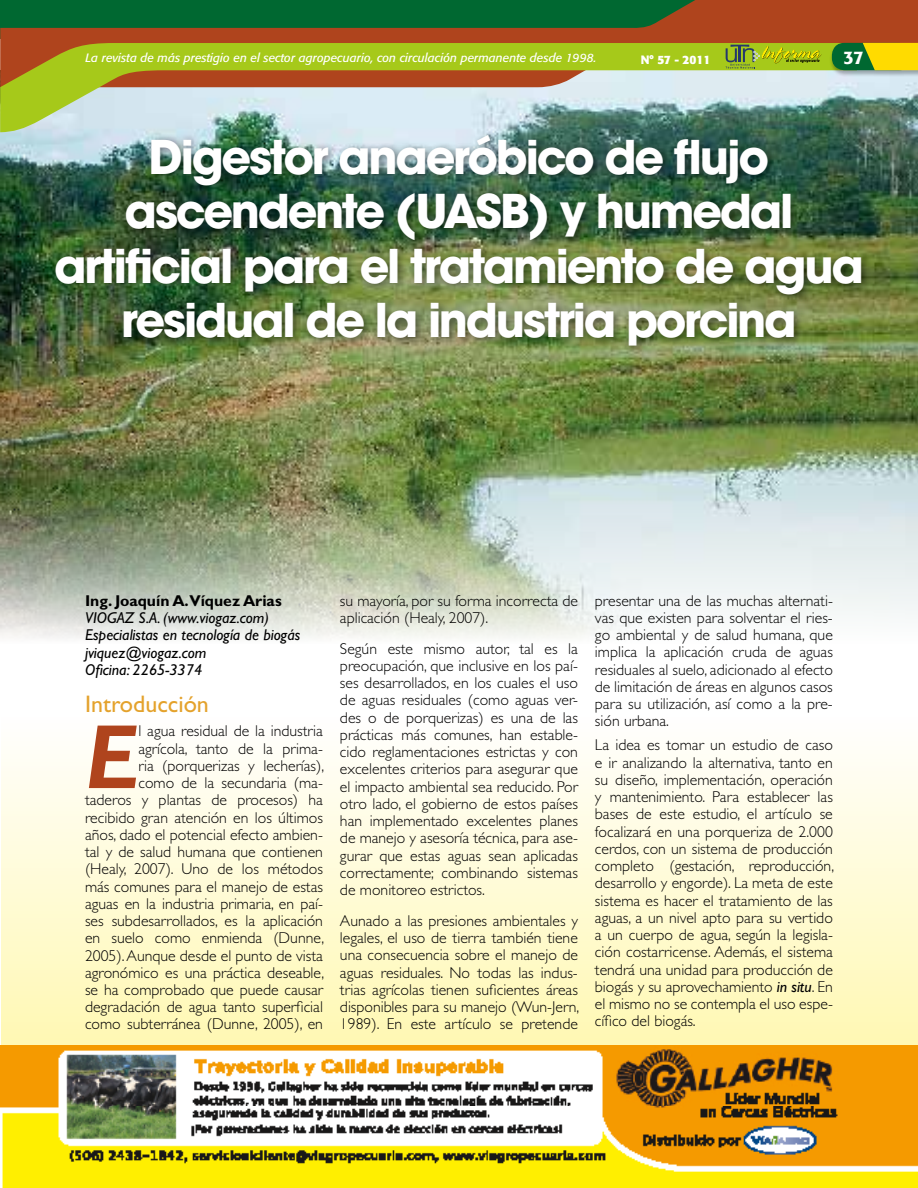
<style>
.page{position:relative;width:918px;height:1188px;background:#fff}
.page>*{position:absolute;margin:0;border:0;box-sizing:border-box;transform-origin:0 0}
.t1{font:italic 700 91.65px "Gill Sans";color:#af441d}
.t2{font:700 46.2px/54.4px "Avant Garde";letter-spacing:-.05em;color:#fff;text-align:center}
.t3{font:24px "Gill Sans";color:#e4a22c}
.t4{font:500 18.15px "Formata";color:#fff}
.t5{font:300 15.75px/17.2px "Gill Sans";color:#000;text-align:justify}
.t6{font:italic 15.75px/17.2px "Gill Sans";color:#000}
.t7{font:700 15.75px "Gill Sans";color:#000}
.t8{font:italic 12px "Formata";color:#fff}
.t9{font:700 12px "Formata";letter-spacing:-.01em;color:#fff}
.s1{font-weight:400;font-style:italic}
</style>
<div class="page">
<svg style="left:1px;top:759px;width:917px;height:286px;background:#fffad3"></svg>
<img style="left:0;top:87px;width:918px;height:551px">
<div style="left:50px;top:129px;width:821px;height:227px;background:#000;opacity:.5"></div>
<svg style="left:0;top:0;width:918px;height:87px;background:#5d5729"></svg>
<svg style="left:0;top:43px;width:857px;height:89px;background:#b0ba80"></svg>
<div style="left:829px;top:43px;width:89px;height:34px;background:#000;opacity:.3"></div>
<div style="left:832px;top:43px;width:79px;height:27px;background:#006831;border-radius:12px"></div>
<svg style="left:863px;top:43px;width:55px;height:27px"></svg>
<svg style="left:726px;top:45px;width:96px;height:23px;background:#9ab420"></svg>
<img style="left:0;top:1045px;width:918px;height:143px">
<p class="t8" style="left:86px;top:51px;width:513px">La revista de más prestigio en el sector agropecuario, con circulación permanente desde 1998.</p>
<p class="t9" style="left:641px;top:53px;width:71px">N° 57 - 2011</p>
<p class="t4" style="left:843px;top:46px;width:22px">37</p>
<h2 class="t2" style="left:54px;top:129px;width:811px">Digestor anaeróbico de flujo ascendente (UASB) y humedal artificial para el tratamiento de agua residual de la industria porcina</h2>
<p class="t7" style="left:85px;top:591px;width:198px">Ing. Joaquín A.Víquez Arias</p>
<p class="t6" style="left:85px;top:609px;width:217px">VIOGAZ S.A. (www.viogaz.com)<br>Especialistas en tecnología de biogás jviquez@viogaz.com<br>Oficina: 2265-3374</p>
<h3 class="t3" style="left:85px;top:690px;width:125px">Introducción</h3>
<h1 class="t1" style="left:85px;top:704px;width:55px">E</h1>
<p class="t5" style="left:85px;top:723px;width:241px;text-align:right">l agua residual de la industria<br>agrícola, tanto de la prima-<br>ria (porquerizas y lecherías),<br>como de la secundaria (ma-<br>taderos y plantas de procesos) ha recibido gran atención en los últimos años, dado el potencial efecto ambien&shy;tal y de salud humana que contienen (Healy, 2007). Uno de los métodos más comunes para el manejo de estas aguas en la industria primaria, en paí&shy;ses subdesarrollados, es la aplicación en suelo como enmienda (Dunne, 2005). Aunque desde el punto de vista agronómico es una práctica deseable, se ha comprobado que puede causar degradación de agua tanto superficial como subterránea (Dunne, 2005), en</p>
<p class="t5" style="left:340px;top:592px;width:239px">su mayoría, por su forma incorrecta de aplicación (Healy, 2007).</p>
<p class="t5" style="left:340px;top:640px;width:239px">Según este mismo autor, tal es la preocupación, que inclusive en los paí&shy;ses desarrollados, en los cuales el uso de aguas residuales (como aguas ver&shy;des o de porquerizas) es una de las prácticas más comunes, han estable&shy;cido reglamentaciones estrictas y con excelentes criterios para asegurar que el impacto ambiental sea reducido. Por otro lado, el gobierno de estos países han implementado excelentes planes de manejo y asesoría técnica, para ase&shy;gurar que estas aguas sean aplicadas correctamente; combinando sistemas de monitoreo estrictos.</p>
<p class="t5" style="left:340px;top:912px;width:241px">Aunado a las presiones ambientales y legales, el uso de tierra también tiene una consecuencia sobre el manejo de aguas residuales. No todas las indus&shy;trias agrícolas tienen suficientes áreas disponibles para su manejo (Wun-Jern, 1989). En este artículo se pretende</p>
<p class="t5" style="left:595px;top:592px;width:239px">presentar una de las muchas alternati&shy;vas que existen para solventar el ries&shy;go ambiental y de salud humana, que implica la aplicación cruda de aguas residuales al suelo, adicionado al efecto de limitación de áreas en algunos casos para su utilización, así como a la pre&shy;sión urbana.</p>
<p class="t5" style="left:595px;top:737px;width:241px">La idea es tomar un estudio de caso e ir analizando la alternativa, tanto en su diseño, implementación, operación y mantenimiento. Para establecer las bases de este estudio, el artículo se focalizará en una porqueriza de 2.000 cerdos, con un sistema de producción completo (gestación, reproducción, desarrollo y engorde). La meta de este sistema es hacer el tratamiento de las aguas, a un nivel apto para su vertido a un cuerpo de agua, según la legisla&shy;ción costarricense. Además, el sistema tendrá una unidad para producción de biogás y su aprovechamiento <span class="s1">in situ</span>. En el mismo no se contempla el uso espe&shy;cífico del biogás.</p>
</div>
